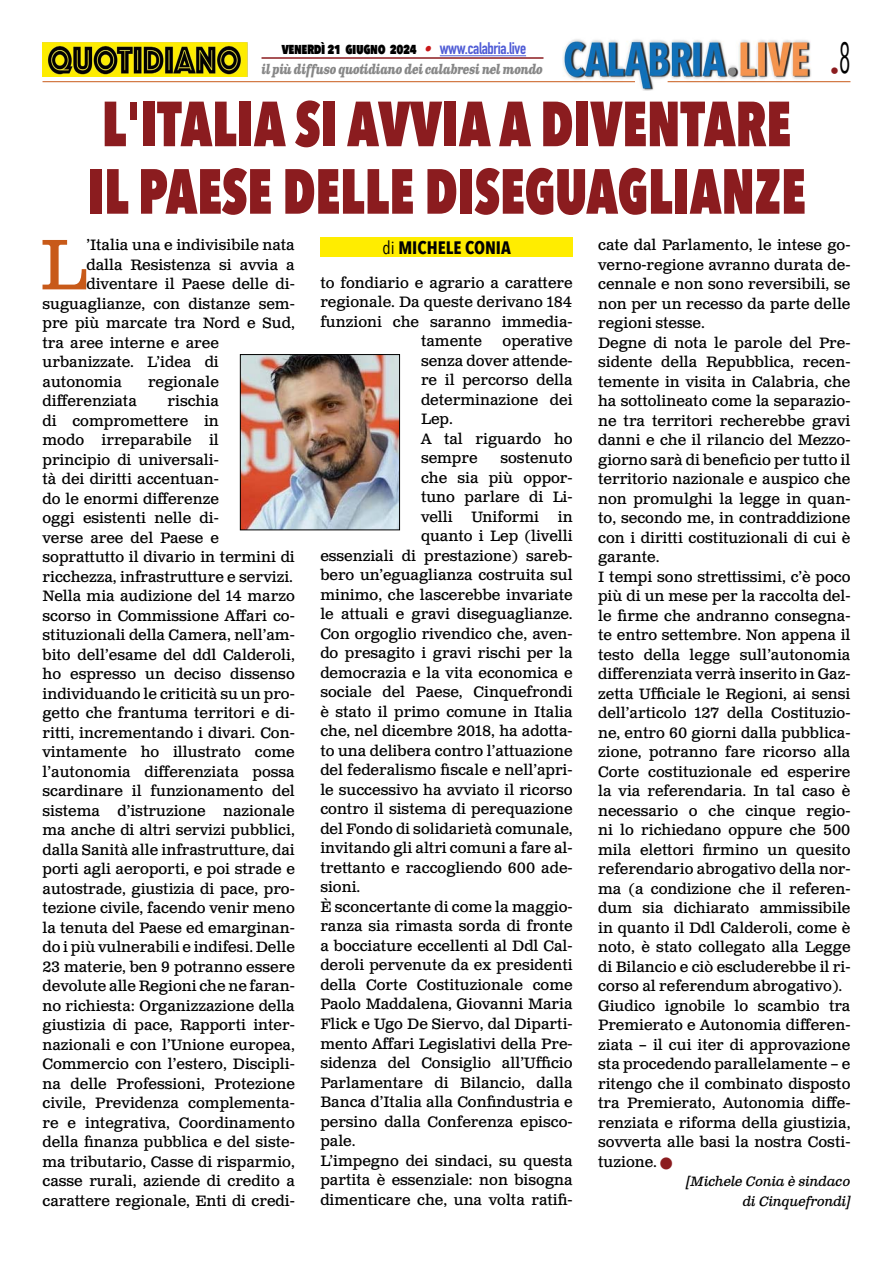
<style>
.page{position:relative;width:893px;height:1263px;background:#fff}
.page>*{position:absolute;margin:0;border:0;box-sizing:border-box;transform-origin:0 0}
.t1{font:71.25px "Clarendon Text Pro";color:#c85a19}
.t2{font:800 63px/67.5px "Avenir Next Condensed";color:#8b1c1f;scale:.84 1}
.t3{font:700 18px "Avenir Next Condensed";color:#000}
.t4{font:18px "Avenir Next Condensed";color:#8b1c1f}
.t5{font:15px/19.5px "Clarendon Text Pro";color:#000}
.t6{font:800 15px "Avenir Next Condensed";letter-spacing:-.03em;color:#000;scale:.9 1}
.t7{font:italic 700 13.5px "Clarendon Text Pro";letter-spacing:-.05em;color:#878787;scale:.79 1}
.t8{font:italic 13.5px/19.5px "Clarendon Text Pro";letter-spacing:-.02em;color:#000;text-align:right}
.s1{font-family:"Clarendon Text Pro";font-weight:700;font-style:italic;color:#ca181a}
.s2{font-family:"DIN Condensed";font-weight:700;font-size:16.5px;color:#4f5cd6}
.s3{font-weight:400}
.s4{color:#8b1c1f}
</style>
<div class="page">
<img style="left:563px;top:39px;width:248px;height:51px">
<hr style="left:43px;top:81px;width:592px;height:1px;background:#c85a19">
<hr style="left:668px;top:81px;width:182px;height:1px;background:#c85a19">
<hr style="left:440px;top:55px;width:86px;height:1px;background:#4f5cd6">
<hr style="left:261px;top:57px;width:282px;height:2px;background:#8b1c1f">
<img style="left:43px;top:42px;width:204px;height:35px">
<div style="left:320px;top:238px;width:253px;height:19px;background:#ffed00"></div>
<img style="left:242px;top:356px;width:156px;height:172px">
<div style="left:240px;top:354px;width:160px;height:176px;border:1px solid #000"></div>
<p class="t6" style="left:282px;top:39px;width:273px">venerdì 21 giugno 2024 <span class="s1">•</span> <span class="s2">www.calabria.live</span></p>
<p class="t7" style="left:261px;top:61px;width:358px">il più diffuso quotidiano dei calabresi nel mondo</p>
<h2 class="t2" style="left:87px;top:90px;width:857px">L'ITALIA SI AVVIA A DIVENTARE<br>IL PAESE DELLE DISEGUAGLIANZE</h2>
<p class="t4" style="left:830px;top:55px;width:22px">•<sup>8</sup></p>
<h1 class="t1" style="left:40px;top:222px;width:48px">L</h1>
<p class="t5" style="left:86px;top:236px;width:210px">’Italia una e indivisibile nata</p>
<p class="t5" style="left:86px;top:256px;width:210px">dalla Resistenza si avvia a</p>
<p class="t5" style="left:86px;top:275px;width:210px">diventare il Paese delle di-</p>
<p class="t5" style="left:43px;top:295px;width:254px">suguaglianze, con distanze sem-</p>
<p class="t5" style="left:43px;top:314px;width:254px">pre più marcate tra Nord e Sud,</p>
<p class="t5" style="left:43px;top:334px;width:178px">tra aree interne e aree</p>
<p class="t5" style="left:43px;top:353px;width:178px">urbanizzate. L’idea di</p>
<p class="t5" style="left:43px;top:373px;width:81px">autonomia</p>
<p class="t5" style="left:148px;top:373px;width:72px">regionale</p>
<p class="t5" style="left:43px;top:392px;width:96px">differenziata</p>
<p class="t5" style="left:43px;top:392px;width:254px;text-indent:125px">rischia<br>di compromettere in<br>modo irreparabile il<br>principio di universali-<br>tà dei diritti accentuan-<br>do le enormi differenze<br>oggi esistenti nelle di-<br>verse aree del Paese e soprattutto il divario in termini di ricchezza, infrastrutture e servizi.<br>Nella mia audizione del 14 marzo scorso in Commissione Affari co&shy;stituzionali della Camera, nell’am&shy;bito dell’esame del ddl Calderoli, ho espresso un deciso dissenso individuando le criticità su un pro&shy;getto che frantuma territori e di&shy;ritti, incrementando i divari. Con&shy;vintamente ho illustrato come l’autonomia differenziata possa scardinare il funzionamento del sistema d’istruzione nazionale ma anche di altri servizi pubblici, dalla Sanità alle infrastrutture, dai porti agli aeroporti, e poi strade e autostrade, giustizia di pace, pro&shy;tezione civile, facendo venir meno la tenuta del Paese ed emarginan&shy;do i più vulnerabili e indifesi. Delle<br>23 materie, ben 9 potranno essere devolute alle Regioni che ne faran&shy;no richiesta: Organizzazione della giustizia di pace, Rapporti inter&shy;nazionali e con l’Unione europea,<br>Commercio con l’estero, Discipli&shy;na delle Professioni, Protezione civile, Previdenza complementa&shy;re e integrativa, Coordinamento della finanza pubblica e del siste&shy;ma tributario, Casse di risparmio, casse rurali, aziende di credito a carattere regionale, Enti di credi-</p>
<p class="t3" style="left:382px;top:237px;width:130px"><span class="s3">di</span> MICHELE CONIA</p>
<p class="t5" style="left:320px;top:274px;width:254px">to fondiario e agrario a carattere</p>
<p class="t5" style="left:320px;top:293px;width:254px">regionale. Da queste derivano 184</p>
<p class="t5" style="left:320px;top:313px;width:254px">funzioni che saranno immedia-</p>
<p class="t5" style="left:421px;top:332px;width:63px">tamente</p>
<p class="t5" style="left:421px;top:332px;width:153px;text-indent:82px">operative senza dover attende&shy;re il percorso della determinazione dei<br>Lep.<br>A tal riguardo ho sempre</p>
<p class="t5" style="left:500px;top:449px;width:74px">sostenuto</p>
<p class="t5" style="left:421px;top:469px;width:153px">che sia più oppor-</p>
<p class="t5" style="left:421px;top:488px;width:153px">tuno parlare di Li-</p>
<p class="t5" style="left:421px;top:508px;width:153px">velli Uniformi in</p>
<p class="t5" style="left:421px;top:527px;width:153px">quanto i Lep (livelli</p>
<p class="t5" style="left:320px;top:547px;width:254px">essenziali di prestazione) sareb-</p>
<p class="t5" style="left:320px;top:566px;width:254px">bero un’eguaglianza costruita sul</p>
<p class="t5" style="left:320px;top:586px;width:254px">minimo, che lascerebbe invariate</p>
<p class="t5" style="left:320px;top:605px;width:254px">le attuali e gravi diseguaglianze.</p>
<p class="t5" style="left:320px;top:625px;width:254px">Con orgoglio rivendico che, aven-</p>
<p class="t5" style="left:320px;top:644px;width:254px">do presagito i gravi rischi per la</p>
<p class="t5" style="left:320px;top:664px;width:254px">democrazia e la vita economica e</p>
<p class="t5" style="left:320px;top:683px;width:254px">sociale del Paese, Cinquefrondi</p>
<p class="t5" style="left:320px;top:703px;width:254px">è stato il primo comune in Italia</p>
<p class="t5" style="left:320px;top:722px;width:254px">che, nel dicembre 2018, ha adotta-</p>
<p class="t5" style="left:320px;top:742px;width:254px">to una delibera contro l’attuazione</p>
<p class="t5" style="left:320px;top:761px;width:254px">del federalismo fiscale e nell’apri-</p>
<p class="t5" style="left:320px;top:781px;width:254px">le successivo ha avviato il ricorso</p>
<p class="t5" style="left:320px;top:800px;width:254px">contro il sistema di perequazione</p>
<p class="t5" style="left:320px;top:820px;width:254px">del Fondo di solidarietà comunale,</p>
<p class="t5" style="left:320px;top:839px;width:254px">invitando gli altri comuni a fare al-</p>
<p class="t5" style="left:320px;top:859px;width:254px">trettanto e raccogliendo 600 ade-</p>
<p class="t5" style="left:320px;top:878px;width:42px">sioni.</p>
<p class="t5" style="left:320px;top:898px;width:254px">È sconcertante di come la maggio-</p>
<p class="t5" style="left:320px;top:917px;width:254px">ranza sia rimasta sorda di fronte</p>
<p class="t5" style="left:320px;top:937px;width:254px">a bocciature eccellenti al Ddl Cal-</p>
<p class="t5" style="left:320px;top:956px;width:254px">deroli pervenute da ex presidenti</p>
<p class="t5" style="left:320px;top:976px;width:254px">della Corte Costituzionale come</p>
<p class="t5" style="left:320px;top:995px;width:254px">Paolo Maddalena, Giovanni Maria</p>
<p class="t5" style="left:320px;top:1015px;width:254px">Flick e Ugo De Siervo, dal Diparti-</p>
<p class="t5" style="left:320px;top:1034px;width:254px">mento Affari Legislativi della Pre-</p>
<p class="t5" style="left:320px;top:1054px;width:254px">sidenza del Consiglio all’Ufficio</p>
<p class="t5" style="left:320px;top:1073px;width:254px">Parlamentare di Bilancio, dalla</p>
<p class="t5" style="left:320px;top:1093px;width:254px">Banca d’Italia alla Confindustria e</p>
<p class="t5" style="left:320px;top:1112px;width:254px">persino dalla Conferenza episco-</p>
<p class="t5" style="left:320px;top:1132px;width:37px">pale.</p>
<p class="t5" style="left:320px;top:1151px;width:254px">L’impegno dei sindaci, su questa</p>
<p class="t5" style="left:320px;top:1171px;width:254px">partita è essenziale: non bisogna</p>
<p class="t5" style="left:320px;top:1190px;width:254px">dimenticare che, una volta ratifi-</p>
<p class="t5" style="left:598px;top:236px;width:254px">cate dal Parlamento, le intese go&shy;verno-regione avranno durata de&shy;cennale e non sono reversibili, se non per un recesso da parte delle regioni stesse.<br>Degne di nota le parole del Pre&shy;sidente della Repubblica, recen&shy;temente in visita in Calabria, che ha sottolineato come la separazio&shy;ne tra territori recherebbe gravi danni e che il rilancio del Mezzo&shy;giorno sarà di beneficio per tutto il territorio nazionale e auspico che non promulghi la legge in quan&shy;to, secondo me, in contraddizione con i diritti costituzionali di cui è garante.<br>I tempi sono strettissimi, c’è poco più di un mese per la raccolta del&shy;le firme che andranno consegna&shy;te entro settembre. Non appena il testo della legge sull’autonomia differenziata verrà inserito in Gaz&shy;zetta Ufficiale le Regioni, ai sensi dell’articolo 127 della Costituzio&shy;ne, entro 60 giorni dalla pubblica&shy;zione, potranno fare ricorso alla<br>Corte costituzionale ed esperire la via referendaria. In tal caso è necessario o che cinque regio&shy;ni lo richiedano oppure che 500 mila elettori firmino un quesito referendario abrogativo della nor&shy;ma (a condizione che il referen&shy;dum sia dichiarato ammissibile in quanto il Ddl Calderoli, come è noto, è stato collegato alla Legge di Bilancio e ciò escluderebbe il ri&shy;corso al referendum abrogativo).<br>Giudico ignobile lo scambio tra<br>Premierato e Autonomia differen&shy;ziata – il cui iter di approvazione sta procedendo parallelamente – e ritengo che il combinato disposto tra Premierato, Autonomia diffe&shy;renziata e riforma della giustizia, sovverta alle basi la nostra Costi&shy;tuzione. <span class="s4">■</span></p>
<p class="t8" style="left:686px;top:1172px;width:165px">[Michele Conia è sindaco di Cinquefrondi]</p>
</div>
